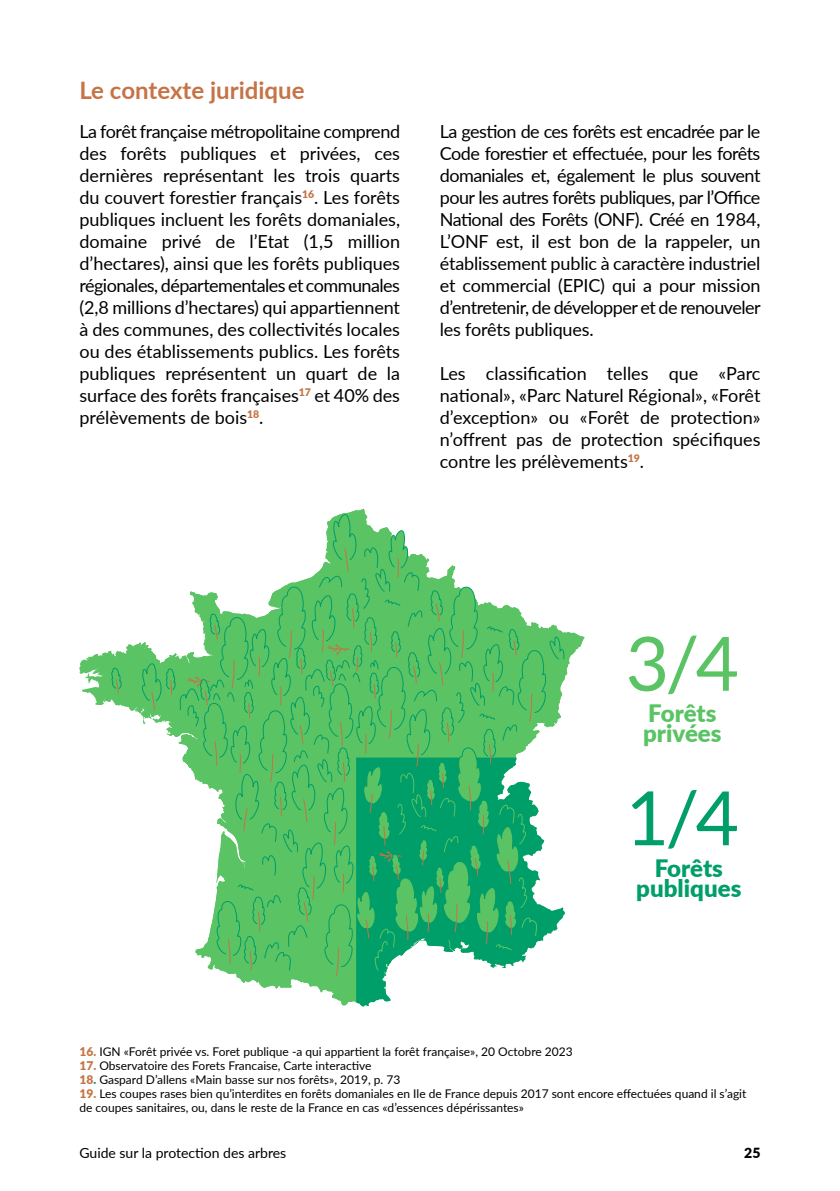
<style>
.page{position:relative;width:840px;height:1191px;background:#fff}
.page>*{position:absolute;margin:0;border:0;box-sizing:border-box;transform-origin:0 0}
.t1{font:75px "Lato";color:#5ac364}
.t2{font:75px "Lato";color:#009e68}
.t3{font:700 24px "Lato";color:#c57447}
.t4{font:900 24px/20px "Lato";color:#009e68;text-align:center}
.t5{font:900 24px/20px "Lato";color:#5ac364}
.t6{font:18px/22px "Lato";letter-spacing:-.005em;color:#000;text-align:justify}
.t7{font:14px "Lato";color:#000}
.t8{font:900 14px "Lato";color:#000}
.t9{font:12px/14px "Lato";color:#000}
.s1{font-weight:900;color:#c57447}
.s2{font-weight:900;color:#138881}
</style>
<div class="page">
<svg style="left:103px;top:510px;width:253px;height:204px"></svg>
<svg style="left:236px;top:976px;width:120px;height:29px"></svg>
<svg style="left:356px;top:508px;width:228px;height:169px"></svg>
<svg style="left:356px;top:976px;width:35px;height:30px"></svg>
<svg style="left:111px;top:667px;width:10px;height:27px"></svg>
<svg style="left:141px;top:514px;width:424px;height:462px"></svg>
<h2 class="t3" style="left:79px;top:72px;width:226px">Le contexte juridique</h2>
<p class="t6" style="left:79px;top:119px;width:322px">La forêt française métropolitaine comprend des forêts publiques et privées, ces dernières représentant les trois quarts du couvert forestier français<sup>16</sup>. Les forêts publiques incluent les forêts domaniales, domaine privé de l’Etat (1,5 million d’hectares), ainsi que les forêts publiques régionales, départementales et communales (2,8 millions d’hectares) qui appartiennent à des communes, des collectivités locales ou des établissements publics. Les forêts publiques représentent un quart de la surface des forêts françaises<sup>17</sup> et 40% des prélèvements de bois<sup>18</sup>.</p>
<p class="t6" style="left:439px;top:119px;width:322px">La gestion de ces forêts est encadrée par le Code forestier et effectuée, pour les forêts domaniales et, également le plus souvent pour les autres forêts publiques, par l’Office National des Forêts (ONF). Créé en 1984, L’ONF est, il est bon de la rappeler, un établissement public à caractère industriel et commercial (EPIC) qui a pour mission d’entretenir, de développer et de renouveler les forêts publiques.</p>
<p class="t6" style="left:439px;top:361px;width:322px">Les classification telles que «Parc national», «Parc Naturel Régional», «Forêt d’exception» ou «Forêt de protection» n’offrent pas de protection spécifiques contre les prélèvements<sup>19</sup>.</p>
<h1 class="t1" style="left:625px;top:610px;width:115px">3/4</h1>
<h2 class="t5" style="left:642px;top:702px;width:80px">Forêts privées</h2>
<h1 class="t2" style="left:625px;top:764px;width:115px">1/4</h1>
<h2 class="t4" style="left:636px;top:856px;width:106px">Forêts publiques</h2>
<p class="t9" style="left:79px;top:1043px;width:494px"><span class="s1">16.</span> IGN «Forêt privée vs. Foret publique -a qui appartient la forêt française», 20 Octobre 2023</p>
<p class="t9" style="left:79px;top:1057px;width:293px"><span class="s1">17.</span> Observatoire des Forets Francaise, Carte interactive</p>
<p class="t9" style="left:79px;top:1071px;width:322px"><span class="s1">18</span><span class="s2">.</span> Gaspard D’allens «Main basse sur nos forêts», 2019, p. 73</p>
<p class="t9" style="left:79px;top:1085px;width:668px"><span class="s1">19.</span> Les coupes rases bien qu’interdites en forêts domaniales en Ile de France depuis 2017 sont encore effectuées quand il s’agit de coupes sanitaires, ou, dans le reste de la France en cas «d’essences dépérissantes»</p>
<p class="t7" style="left:79px;top:1143px;width:208px">Guide sur la protection des arbres</p>
<p class="t8" style="left:743px;top:1142px;width:18px">25</p>
</div>
